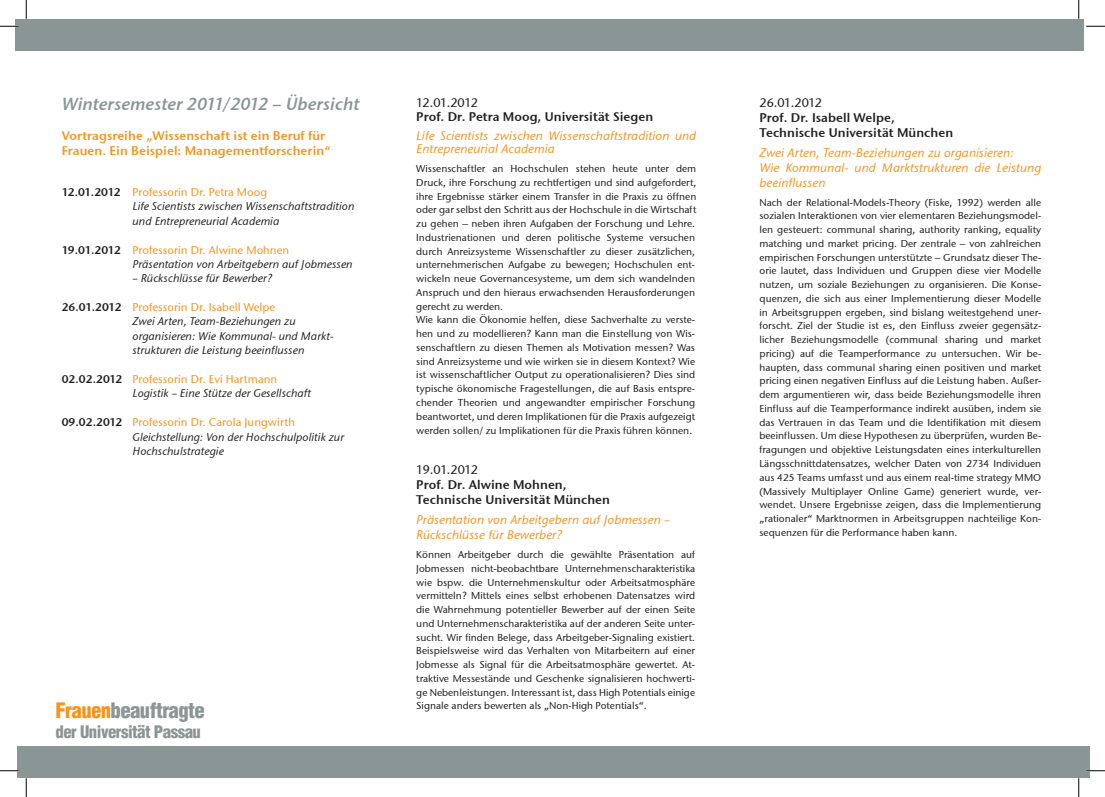
<style>
.page{position:relative;width:1105px;height:797px;background:#fff}
.page>*{position:absolute;margin:0;border:0;box-sizing:border-box;transform-origin:0 0}
.t1{font:900 condensed 20.75px "Helvetica";letter-spacing:-.03em;color:#8a9595}
.t2{font:17.5px "Stone Sans Semi ITCTT Italic";letter-spacing:.005em;color:#8a9595}
.t3{font:900 condensed 16.88px "Helvetica";letter-spacing:-.03em;color:#8a9595}
.t4{font:italic 12.5px/15px "Stone Sans ITCTT Medium";letter-spacing:.005em;color:#f7931d}
.t5{font:12.5px/15px "Stone Sans Semi ITCTT";letter-spacing:.005em;color:#231f20}
.t6{font:12.5px/15px "Stone Sans Semi ITCTT";letter-spacing:.005em;color:#f7931d}
.t7{font:12.5px "Stone Sans ITCTT Medium";letter-spacing:-.035em;color:#231f20}
.t8{font:italic 11.25px/14.4px "Stone Sans ITCTT Medium";letter-spacing:.005em;color:#231f20}
.t9{font:10px/13.8px "Stone Sans ITCTT Medium";letter-spacing:.005em;color:#231f20;text-align:justify}
.s1{font-family:"Stone Sans Semi ITCTT";font-style:normal}
.s2{font-style:normal;color:#f7931d}
.s3{color:#f7931d}
</style>
<div class="page">
<div style="left:16px;top:19px;width:1068px;height:32px;background:#8a9595"></div>
<div style="left:17px;top:746px;width:1072px;height:31px;background:#8a9595"></div>
<svg style="left:0;top:25px;width:19px;height:2px"></svg>
<svg style="left:1086px;top:25px;width:19px;height:2px"></svg>
<svg style="left:0;top:770px;width:19px;height:1px"></svg>
<svg style="left:1086px;top:770px;width:19px;height:1px"></svg>
<svg style="left:25px;top:0;width:2px;height:19px"></svg>
<svg style="left:25px;top:778px;width:2px;height:19px"></svg>
<svg style="left:1078px;top:0;width:1px;height:19px"></svg>
<svg style="left:1078px;top:778px;width:1px;height:19px"></svg>
<h2 class="t2" style="left:62px;top:93px;width:299px">Wintersemester 2011/2012 – Übersicht</h2>
<p class="t6" style="left:62px;top:127px;width:271px">Vortragsreihe „Wissenschaft ist ein Beruf für<br>Frauen. Ein Beispiel: Managementforscherin“</p>
<p class="t8" style="left:133px;top:185px;width:223px;text-indent:-71px"><span class="s1">12.01.2012</span> <span class="s2">Professorin Dr. Petra Moog<br></span>Life Scientists zwischen Wissenschaftstradition und Entrepreneurial Academia</p>
<p class="t8" style="left:133px;top:242px;width:222px;text-indent:-71px"><span class="s1">19.01.2012</span> <span class="s2">Professorin Dr. Alwine Mohnen<br></span>Präsentation von Arbeitgebern auf Jobmessen</p>
<p class="t8" style="left:133px;top:271px;width:141px">– Rückschlüsse für Bewerber?</p>
<p class="t8" style="left:133px;top:300px;width:203px;text-indent:-71px"><span class="s1">26.01.2012</span> <span class="s2">Professorin Dr. Isabell Welpe<br></span>Zwei Arten, Team-Beziehungen zu organisieren: Wie Kommunal- und Markt&shy;strukturen die Leistung beeinflussen</p>
<p class="t8" style="left:133px;top:372px;width:180px;text-indent:-71px"><span class="s1">02.02.2012</span> <span class="s2">Professorin Dr. Evi Hartmann<br></span>Logistik – Eine Stütze der Gesellschaft</p>
<p class="t8" style="left:133px;top:415px;width:213px;text-indent:-71px"><span class="s1">09.02.2012</span> <span class="s2">Professorin Dr. Carola Jungwirth<br></span>Gleichstellung: Von der Hochschulpolitik zur<br>Hochschulstrategie</p>
<h1 class="t1" style="left:55px;top:697px;width:151px"><span class="s3">Frauen</span>beauftragte</h1>
<h3 class="t3" style="left:55px;top:721px;width:147px">der Universität Passau</h3>
<p class="t7" style="left:416px;top:95px;width:63px">12.01.2012</p>
<p class="t5" style="left:416px;top:109px;width:239px">Prof. Dr. Petra Moog, Universität Siegen</p>
<p class="t4" style="left:416px;top:128px;width:282px;line-height:13.8px">Life Scientists zwischen Wissenschaftstradition und<br>Entrepreneurial Academia</p>
<p class="t9" style="left:416px;top:162px;width:282px;text-align:left">Wissenschaftler an Hochschulen stehen heute unter dem Druck, ihre Forschung zu rechtfertigen und sind aufgefordert, ihre Ergebnisse stärker einem Transfer in die Praxis zu öffnen oder gar selbst den Schritt aus der Hochschule in die Wirtschaft zu gehen – neben ihren Aufgaben der Forschung und Lehre.<br>Industrienationen und deren politische Systeme versuchen durch Anreizsysteme Wissenschaftler zu dieser zusätzlichen, unternehmerischen Aufgabe zu bewegen; Hochschulen ent&shy;wickeln neue Governancesysteme, um dem sich wandelnden Anspruch und den hieraus erwachsenden Herausforderungen gerecht zu werden.<br>Wie kann die Ökonomie helfen, diese Sachverhalte zu verste&shy;hen und zu modellieren? Kann man die Einstellung von Wis&shy;senschaftlern zu diesen Themen als Motivation messen? Was sind Anreizsysteme und wie wirken sie in diesem Kontext? Wie ist wissenschaftlicher Output zu operationalisieren? Dies sind typische ökonomische Fragestellungen, die auf Basis entspre&shy;chender Theorien und angewandter empirischer Forschung beantwortet, und deren Implikationen für die Praxis aufgezeigt werden sollen/ zu Implikationen für die Praxis führen können.</p>
<p class="t7" style="left:416px;top:462px;width:63px">19.01.2012</p>
<p class="t5" style="left:416px;top:477px;width:195px">Prof. Dr. Alwine Mohnen,<br>Technische Universität München</p>
<p class="t4" style="left:416px;top:512px;width:255px">Präsentation von Arbeitgebern auf Jobmessen –<br>Rückschlüsse für Bewerber?</p>
<p class="t9" style="left:416px;top:547px;width:280px">Können Arbeitgeber durch die gewählte Präsentation auf Jobmessen nicht-beobachtbare Unternehmenscharakteristika wie bspw. die Unternehmenskultur oder Arbeitsatmosphäre vermitteln? Mittels eines selbst erhobenen Datensatzes wird die Wahrnehmung potentieller Bewerber auf der einen Seite und Unternehmenscharakteristika auf der anderen Seite unter&shy;sucht. Wir finden Belege, dass Arbeitgeber-Signaling existiert.<br>Beispielsweise wird das Verhalten von Mitarbeitern auf einer Jobmesse als Signal für die Arbeitsatmosphäre gewertet. At&shy;traktive Messestände und Geschenke signalisieren hochwerti&shy;ge Nebenleistungen. Interessant ist, dass High Potentials einige Signale anders bewerten als „Non-High Potentials“.</p>
<p class="t7" style="left:759px;top:95px;width:64px">26.01.2012</p>
<p class="t5" style="left:759px;top:110px;width:195px">Prof. Dr. Isabell Welpe,<br>Technische Universität München</p>
<p class="t4" style="left:759px;top:145px;width:283px">Zwei Arten, Team-Beziehungen zu organisieren:<br>Wie Kommunal- und Marktstrukturen die Leistung beeinflussen</p>
<p class="t9" style="left:759px;top:195px;width:283px">Nach der Relational-Models-Theory (Fiske, 1992) werden alle sozialen Interaktionen von vier elementaren Beziehungsmodel&shy;len gesteuert: communal sharing, authority ranking, equality matching und market pricing. Der zentrale – von zahlreichen empirischen Forschungen unterstützte – Grundsatz dieser The&shy;orie lautet, dass Individuen und Gruppen diese vier Modelle nutzen, um soziale Beziehungen zu organisieren. Die Konse&shy;quenzen, die sich aus einer Implementierung dieser Modelle in Arbeitsgruppen ergeben, sind bislang weitestgehend uner&shy;forscht. Ziel der Studie ist es, den Einfluss zweier gegensätz&shy;licher Beziehungsmodelle (communal sharing und market pricing) auf die Teamperformance zu untersuchen. Wir be&shy;haupten, dass communal sharing einen positiven und market pricing einen negativen Einfluss auf die Leistung haben. Außer&shy;dem argumentieren wir, dass beide Beziehungsmodelle ihren Einfluss auf die Teamperformance indirekt ausüben, indem sie das Vertrauen in das Team und die Identifikation mit diesem beeinflussen. Um diese Hypothesen zu überprüfen, wurden Be&shy;fragungen und objektive Leistungsdaten eines interkulturellen Längsschnittdatensatzes, welcher Daten von 2734 Individuen aus 425 Teams umfasst und aus einem real-time strategy MMO (Massively Multiplayer Online Game) generiert wurde, ver&shy;wendet. Unsere Ergebnisse zeigen, dass die Implementierung „rationaler“ Marktnormen in Arbeitsgruppen nachteilige Kon&shy;sequenzen für die Performance haben kann.</p>
</div>
